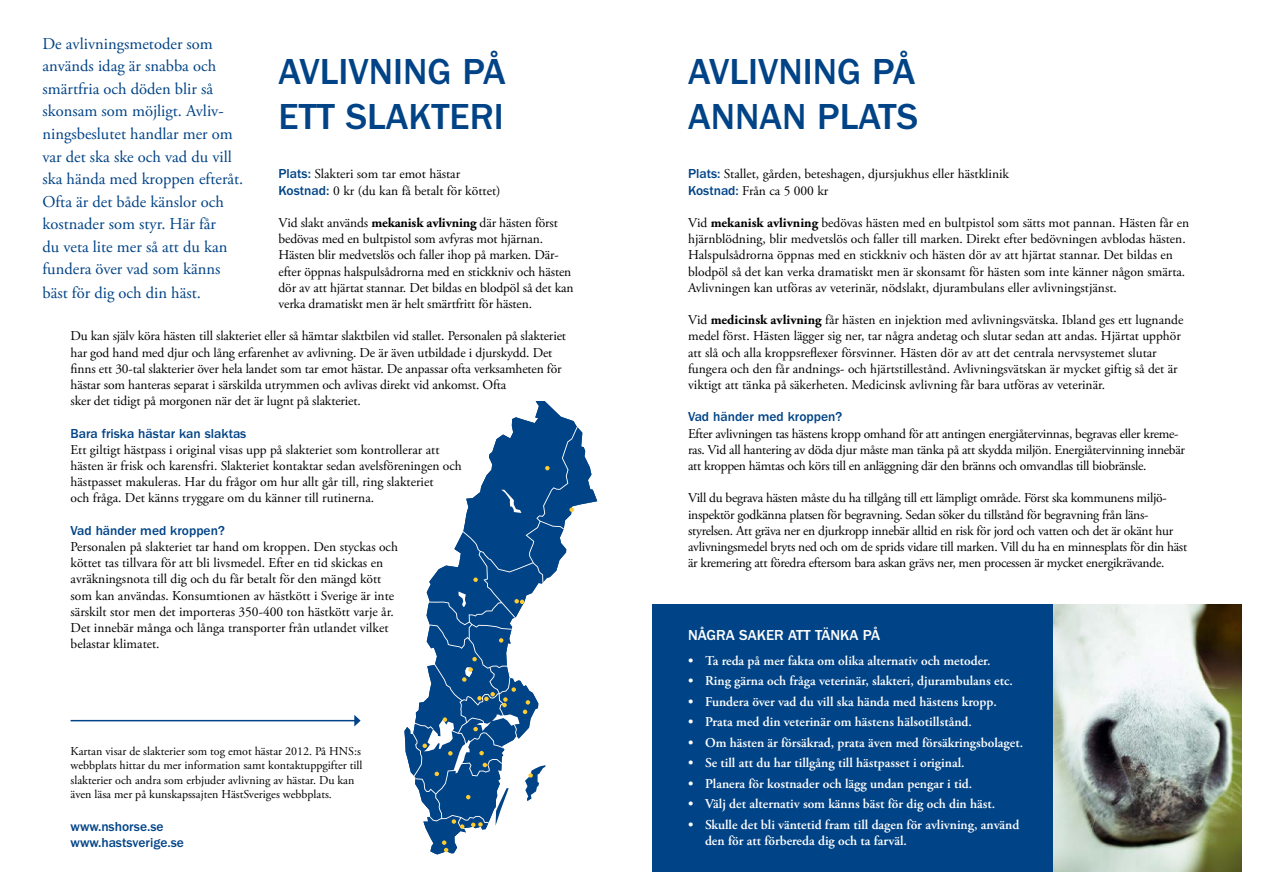
<style>
.page{position:relative;width:1263px;height:893px;background:#fff}
.page>*{position:absolute;margin:0;border:0;box-sizing:border-box;transform-origin:0 0}
.t1{font:500 37.5px/45px "ITC Franklin Gothic Std";color:#004386}
.t2{font:16.5px/22.5px "Adobe Garamond Pro";color:#004386}
.t3{font:500 15px "ITC Franklin Gothic Std";color:#fff}
.t4{font:13.5px/16.2px "Adobe Garamond Pro";color:#000}
.t5{font:13.5px/16.2px "Adobe Garamond Pro";letter-spacing:-.02em;color:#000}
.t6{font:600 13.5px/16.2px "Adobe Garamond Pro";color:#fff}
.t7{font:500 13.5px/16.2px "ITC Franklin Gothic Std";color:#004386}
.t8{font:12px/14.4px "Adobe Garamond Pro";color:#000}
.s1{font-family:"ITC Franklin Gothic Std";font-weight:500;color:#004386}
.s2{font-weight:700}
</style>
<div class="page">
<svg style="left:404px;top:401px;width:193px;height:454px"></svg>
<div style="left:652px;top:604px;width:590px;height:268px;background:#004386"></div>
<img style="left:1054px;top:604px;width:188px;height:268px">
<hr style="left:71px;top:720px;width:284px;height:1px;background:#004386">
<svg style="left:354px;top:715px;width:7px;height:11px"></svg>
<p class="t2" style="left:43px;top:33px;width:202px">De avlivningsmetoder som används idag är snabba och smärtfria och döden blir så skonsam som möjligt. Avliv&shy;ningsbeslutet handlar mer om var det ska ske och vad du vill ska hända med kroppen efteråt.<br>Ofta är det både känslor och kostnader som styr. Här får<br>du veta lite mer så att du kan fundera över vad som känns</p>
<p class="t2" style="left:43px;top:282px;width:160px">bäst för dig och din häst.</p>
<h1 class="t1" style="left:279px;top:49px;width:229px">Avlivning på<br>ETT slakteri</h1>
<p class="t4" style="left:279px;top:166px;width:223px"><span class="s1">Plats:</span> Slakteri som tar emot hästar<br><span class="s1">Kostnad:</span> 0 kr (du kan få betalt för köttet)</p>
<p class="t4" style="left:279px;top:215px;width:296px">Vid slakt används <span class="s2">mekanisk avlivning</span> där hästen först bedövas med en bultpistol som avfyras mot hjärnan.<br>Hästen blir medvetslös och faller ihop på marken. Där&shy;efter öppnas halspulsådrorna med en stickkniv och hästen dör av att hjärtat stannar. Det bildas en blodpöl så det kan verka dramatiskt men är helt smärtfritt för hästen.</p>
<p class="t4" style="left:71px;top:328px;width:497px">Du kan själv köra hästen till slakteriet eller så hämtar slaktbilen vid stallet. Personalen på slakteriet har god hand med djur och lång erfarenhet av avlivning. De är även utbildade i djurskydd. Det finns ett 30-tal slakterier över hela landet som tar emot hästar. De anpassar ofta verksamheten för hästar som hanteras separat i särskilda utrymmen och avlivas direkt vid ankomst. Ofta<br>sker det tidigt på morgonen när det är lugnt på slakteriet.</p>
<p class="t7" style="left:71px;top:425px;width:177px">Bara friska hästar kan slaktas</p>
<p class="t4" style="left:71px;top:442px;width:393px">Ett giltigt hästpass i original visas upp på slakteriet som kontrollerar att hästen är frisk och karensfri. Slakteriet kontaktar sedan avelsföreningen och hästpasset makuleras. Har du frågor om hur allt går till, ring slakteriet<br>och fråga. Det känns tryggare om du känner till rutinerna.</p>
<p class="t7" style="left:71px;top:522px;width:156px">Vad händer med kroppen?</p>
<p class="t4" style="left:71px;top:539px;width:329px">Personalen på slakteriet tar hand om kroppen. Den styckas och köttet tas tillvara för att bli livsmedel. Efter en tid skickas en avräkningsnota till dig och du får betalt för den mängd kött som kan användas. Konsumtionen av hästkött i Sverige är inte särskilt stor men det importeras 350-400 ton hästkött varje år.<br>Det innebär många och långa transporter från utlandet vilket belastar klimatet.</p>
<p class="t8" style="left:71px;top:744px;width:293px">Kartan visar de slakterier som tog emot hästar 2012. På HNS:s webbplats hittar du mer information samt kontaktuppgifter till slakterier och andra som erbjuder avlivning av hästar. Du kan även läsa mer på kunskapssajten HästSveriges webbplats.</p>
<p class="t7" style="left:71px;top:818px;width:115px">www.nshorse.se www.hastsverige.se</p>
<h1 class="t1" style="left:688px;top:49px;width:229px">Avlivning på<br>ANNAN</h1>
<h1 class="t1" style="left:817px;top:94px;width:21px">PLATS</h1>
<p class="t4" style="left:688px;top:166px;width:323px"><span class="s1">Plats:</span> Stallet, gården, beteshagen, djursjukhus eller hästklinik<br><span class="s1">Kostnad:</span> Från ca 5 000 kr</p>
<p class="t4" style="left:688px;top:215px;width:503px">Vid <span class="s2">mekanisk avlivning</span> bedövas hästen med en bultpistol som sätts mot pannan. Hästen får en hjärnblödning, blir medvetslös och faller till marken. Direkt efter bedövningen avblodas hästen.<br>Halspulsådrorna öppnas med en stickkniv och hästen dör av att hjärtat stannar. Det bildas en blodpöl så det kan verka dramatiskt men är skonsamt för hästen som inte känner någon smärta.<br>Avlivningen kan utföras av veterinär, nödslakt, djurambulans eller avlivningstjänst.</p>
<p class="t4" style="left:688px;top:312px;width:497px">Vid <span class="s2">medicinsk avlivning</span> får hästen en injektion med avlivningsvätska. Ibland ges ett lugnande medel först. Hästen lägger sig ner, tar några andetag och slutar sedan att andas. Hjärtat upphör att slå och alla kroppsreflexer försvinner. Hästen dör av att det centrala nervsystemet slutar fungera och den får andnings- och hjärtstillestånd. Avlivningsvätskan är mycket giftig så det är viktigt att tänka på säkerheten. Medicinsk avlivning får bara utföras av veterinär.</p>
<p class="t7" style="left:688px;top:409px;width:156px">Vad händer med kroppen?</p>
<p class="t5" style="left:688px;top:426px;width:499px">Efter avlivningen tas hästens kropp omhand för att antingen energiåtervinnas, begravas eller kreme&shy;ras. Vid all hantering av döda djur måste man tänka på att skydda miljön. Energiåtervinning innebär att kroppen hämtas och körs till en anläggning där den bränns och omvandlas till biobränsle.</p>
<p class="t5" style="left:688px;top:490px;width:501px">Vill du begrava hästen måste du ha tillgång till ett lämpligt område. Först ska kommunens miljö&shy;inspektör godkänna platsen för begravning. Sedan söker du tillstånd för begravning från läns&shy;styrelsen. Att gräva ner en djurkropp innebär alltid en risk för jord och vatten och det är okänt hur avlivningsmedel bryts ned och om de sprids vidare till marken. Vill du ha en minnesplats för din häst är kremering att föredra eftersom bara askan grävs ner, men processen är mycket energikrävande.</p>
<p class="t3" style="left:688px;top:627px;width:193px">Några sake r att tänka på</p>
<p class="t6" style="left:688px;top:653px;width:304px">• Ta reda på mer fakta om olika alternativ och metoder.</p>
<p class="t6" style="left:688px;top:673px;width:326px">• Ring gärna och fråga veterinär, slakteri, djurambulans etc.</p>
<p class="t6" style="left:688px;top:694px;width:310px">• Fundera över vad du vill ska hända med hästens kropp.</p>
<p class="t6" style="left:688px;top:714px;width:285px">• Prata med din veterinär om hästens hälsotillstånd.</p>
<p class="t6" style="left:688px;top:735px;width:337px">• Om hästen är försäkrad, prata även med försäkringsbolaget.</p>
<p class="t6" style="left:688px;top:755px;width:278px">• Se till att du har tillgång till hästpasset i original.</p>
<p class="t6" style="left:688px;top:775px;width:286px">• Planera för kostnader och lägg undan pengar i tid.</p>
<p class="t6" style="left:688px;top:796px;width:309px">• Välj det alternativ som känns bäst för dig och din häst.</p>
<p class="t6" style="left:705px;top:816px;width:316px;text-indent:-17px">• Skulle det bli väntetid fram till dagen för avlivning, använd den för att förbereda dig och ta farväl.</p>
</div>
